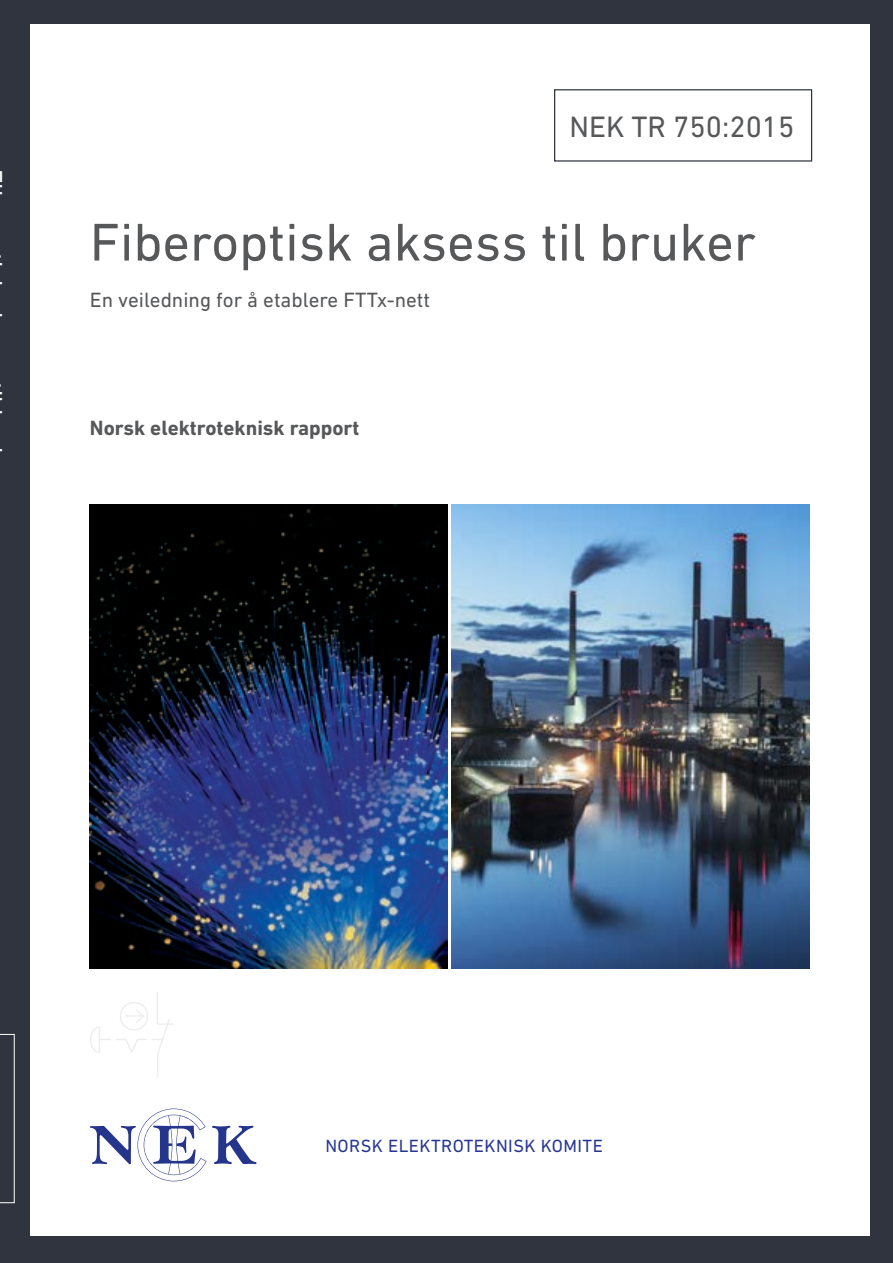
<style>
.page{position:relative;width:893px;height:1263px;background:#30343e}
.page>*{position:absolute;margin:0;border:0;box-sizing:border-box;transform-origin:0 0}
.t1{font:54px "DIN Next LT Pro";color:#57585a}
.t2{font:30px "DIN Next LT Pro";color:#57585a}
.t3{font:21px "DIN Next LT Pro";color:#57585a}
.t4{font:700 21px "DIN Next LT Pro";color:#57585a}
.t5{font:18px "DIN Next LT Pro";letter-spacing:.025em;color:#263692}
</style>
<div class="page">
<div style="left:30px;top:24px;width:840px;height:1212px;background:#fff"></div>
<svg style="left:212px;top:1125px;width:45px;height:39px"></svg>
<svg style="left:90px;top:1108px;width:116px;height:73px"></svg>
<div style="left:554px;top:89px;width:258px;height:73px;border:1px solid #30343e"></div>
<svg style="left:90px;top:992px;width:84px;height:85px"></svg>
<img style="left:90px;top:505px;width:358px;height:464px">
<img style="left:452px;top:505px;width:357px;height:464px">
<svg style="left:0;top:1034px;width:15px;height:169px"></svg>
<h2 class="t2" style="left:570px;top:109px;width:226px">NEK TR 750:2015</h2>
<h1 class="t1" style="left:90px;top:211px;width:668px">Fiberoptisk aksess til bruker</h1>
<p class="t3" style="left:90px;top:288px;width:342px">En veiledning for å etablere FTTx-nett</p>
<p class="t4" style="left:90px;top:415px;width:271px">Norsk elektroteknisk rapport</p>
<p class="t5" style="left:325px;top:1135px;width:279px">NORSK ELEKTROTEKNISK KOMITE</p>
</div>
